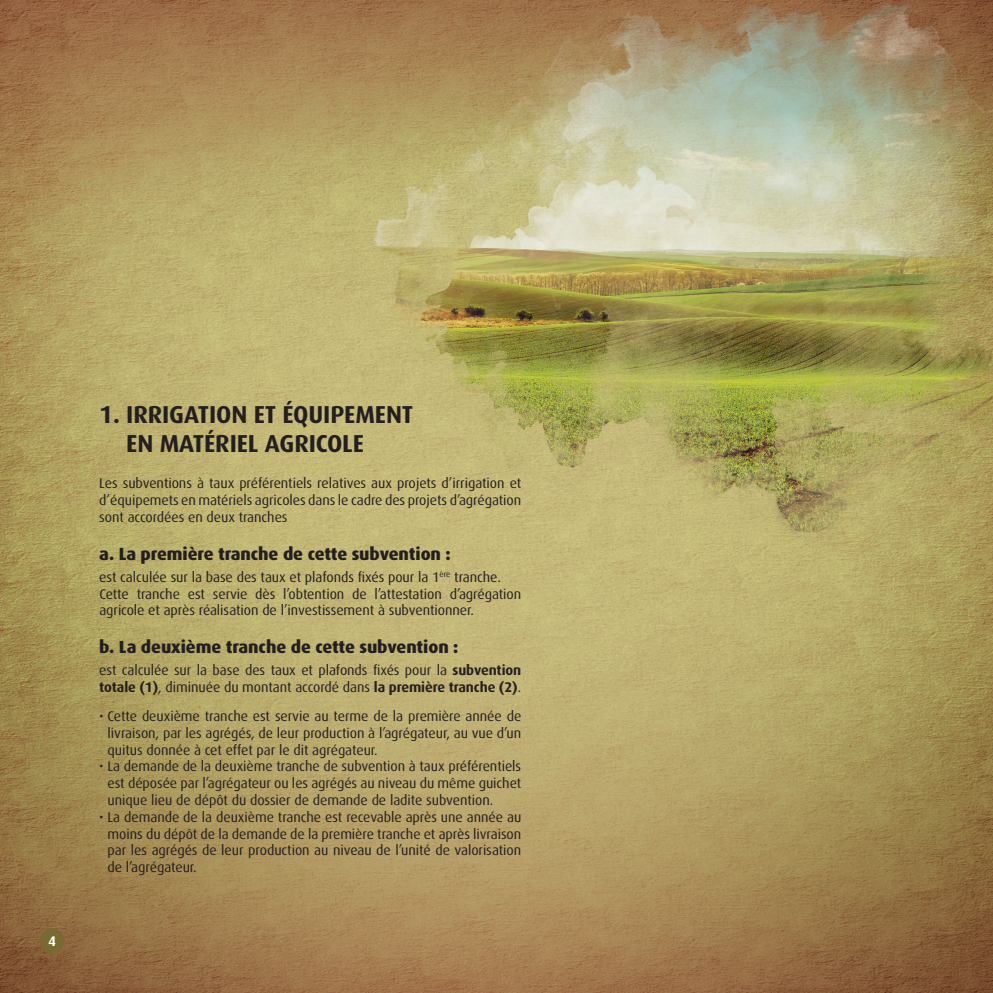
<style>
.page{position:relative;width:993px;height:993px;background:#fff}
.page>*{position:absolute;margin:0;border:0;box-sizing:border-box;transform-origin:0 0}
.t1{font:700 24.5px/29.4px "Dax";letter-spacing:-.005em;color:#231f20}
.t2{font:800 17.5px "Dax";letter-spacing:-.005em;color:#231f20}
.t3{font:14px/16.8px "Dax";letter-spacing:-.005em;color:#231f20;text-align:justify}
.t4{font:700 14px "Dax";color:#fff}
.s1{font-weight:700}
</style>
<div class="page">
<img style="left:0;top:0;width:992px;height:992px">
<div style="left:40px;top:928px;width:25px;height:24px;background:#786b32;border-radius:50%"></div>
<img style="left:284px;top:0;width:708px;height:561px">
<p class="t4" style="left:48px;top:932px;width:9px">4</p>
<h1 class="t1" style="left:126px;top:400px;width:288px;text-indent:-27px">1. IRRIGATION ET ÉQUIPEMENT<br>EN MATÉRIEL AGRICOLE</h1>
<p class="t3" style="left:99px;top:475px;width:423px">Les subventions à taux préférentiels relatives aux projets d’irrigation et d’équipemets en matériels agricoles dans le cadre des projets d’agrégation sont accordées en deux tranches</p>
<p class="t2" style="left:99px;top:543px;width:353px">a. La première tranche de cette subvention :</p>
<p class="t3" style="left:99px;top:568px;width:423px;text-align:left">est calculée sur la base des taux et plafonds fixés pour la 1<sup>ère</sup> tranche.<br>Cette tranche est servie dès l’obtention de l’attestation d’agrégation agricole et après réalisation de l’investissement à subventionner.</p>
<p class="t2" style="left:99px;top:637px;width:360px">b. La deuxième tranche de cette subvention :</p>
<p class="t3" style="left:99px;top:661px;width:423px">est calculée sur la base des taux et plafonds fixés pour la <span class="s1">subvention totale (1)</span>, diminuée du montant accordé dans <span class="s1">la première tranche (2)</span>.</p>
<p class="t3" style="left:108px;top:707px;width:415px;text-indent:-8px">• Cette deuxième tranche est servie au terme de la première année de livraison, par les agrégés, de leur production à l’agrégateur, au vue d’un quitus donnée à cet effet par le dit agrégateur.</p>
<p class="t3" style="left:108px;top:758px;width:415px;text-indent:-8px">• La demande de la deuxième tranche de subvention à taux préférentiels est déposée par l’agrégateur ou les agrégés au niveau du même guichet unique lieu de dépôt du dossier de demande de ladite subvention.</p>
<p class="t3" style="left:108px;top:808px;width:415px;text-indent:-8px">• La demande de la deuxième tranche est recevable après une année au moins du dépôt de la demande de la première tranche et après livraison par les agrégés de leur production au niveau de l’unité de valorisation de l’agrégateur.</p>
</div>
